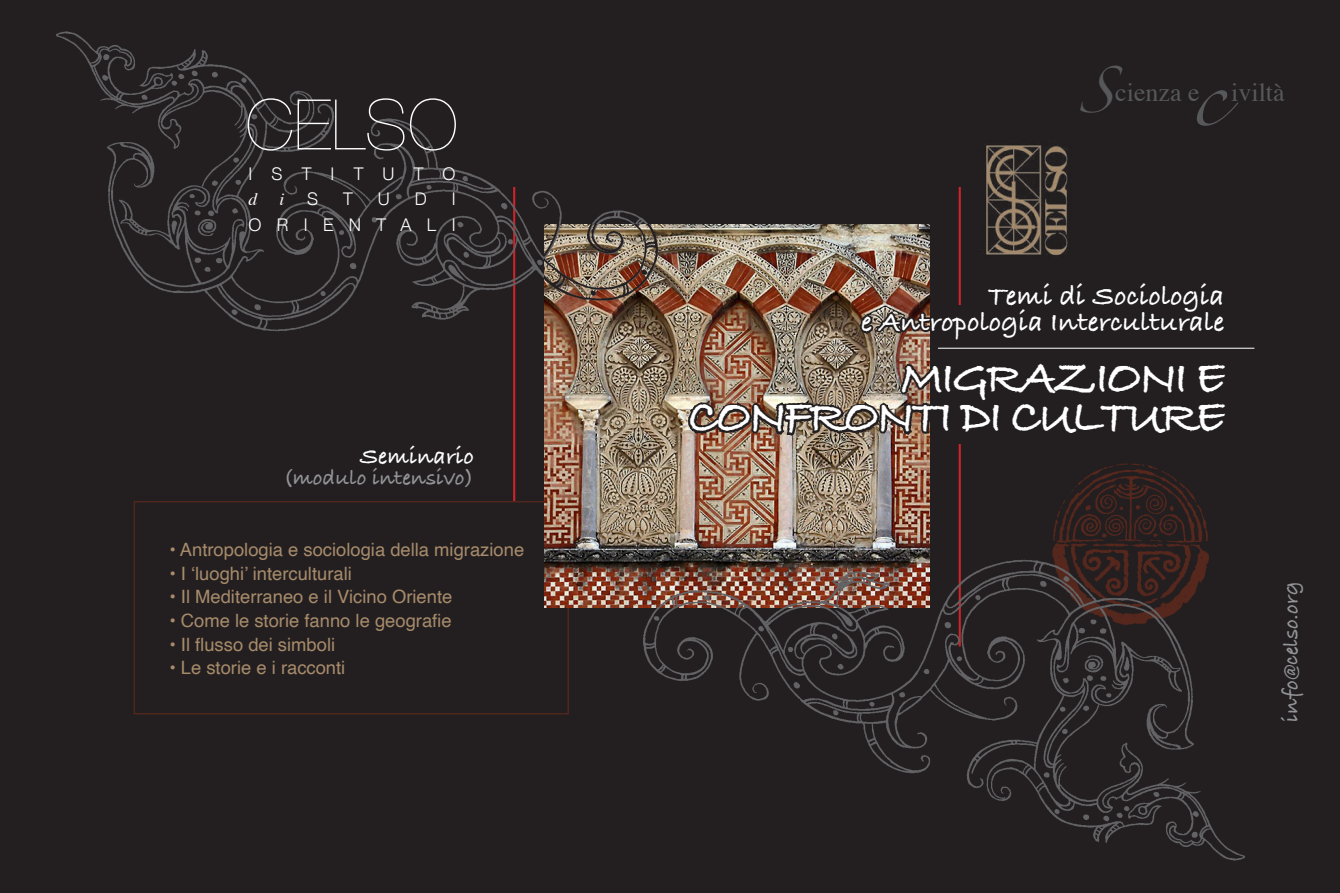
<style>
.page{position:relative;width:1340px;height:893px;background:#fff}
.page>*{position:absolute;margin:0;border:0;box-sizing:border-box;transform-origin:0 0}
.t1{font:200 69.83px "Helvetica Neue";color:#fff}
.t2{font:63px "Zapfino";color:#57585a}
.t3{font:700 48.65px "Bradley Hand ITCTT";letter-spacing:-.05em;color:#fff}
.t4{font:42px "Zapfino";color:#57585a}
.t5{font:700 28.88px "Bradley Hand ITCTT";color:#fff}
.t6{font:26.07px "Times";color:#57585a}
.t7{font:700 24.32px "Bradley Hand ITCTT";color:#fff}
.t8{font:700 22.57px "Bradley Hand ITCTT";color:#939598}
.t9{font:18.38px "Helvetica";color:#a78b6b}
.t10{font:300 17.5px "Helvetica Neue";letter-spacing:.88em;color:#fff}
.t11{font:300 17.5px "Helvetica Neue";letter-spacing:1.1em;color:#fff}
.t12{font:italic 17.5px "Times";color:#fff}
.s1{color:#231f20}
</style>
<div class="page">
<div style="left:0;top:0;width:1339px;height:893px;background:#231f20"></div>
<hr style="left:513px;top:187px;width:2px;height:459px;background:#d1232a">
<div style="left:134px;top:502px;width:434px;height:212px;background:#231f20"></div>
<div style="left:134px;top:501px;width:435px;height:213px;border:1px solid #55271d"></div>
<img style="left:544px;top:224px;width:385px;height:384px">
<hr style="left:958px;top:187px;width:2px;height:459px;background:#d1232a">
<img style="left:56px;top:31px;width:592px;height:309px">
<img style="left:986px;top:145px;width:82px;height:110px">
<img style="left:1053px;top:463px;width:155px;height:87px">
<img style="left:640px;top:550px;width:605px;height:311px">
<div style="left:952px;top:305px;width:15px;height:139px;background:#231f20"></div>
<hr style="left:938px;top:348px;width:316px;height:1px;background:#fff">
<img style="left:544px;top:224px;width:116px;height:116px">
<p class="t1" style="left:246px;top:70px;width:214px">CELSO</p>
<p class="t11" style="left:248px;top:160px;width:209px">ISTITUTO</p>
<p class="t12" style="left:248px;top:189px;width:10px">d</p>
<p class="t12" style="left:280px;top:189px;width:6px">i</p>
<p class="t10" style="left:307px;top:185px;width:13px">S</p>
<p class="t10" style="left:343px;top:185px;width:11px">T</p>
<p class="t10" style="left:378px;top:185px;width:13px">U</p>
<p class="t10" style="left:415px;top:185px;width:13px">D</p>
<p class="t10" style="left:452px;top:185px;width:5px">I</p>
<p class="t10" style="left:248px;top:211px;width:209px">ORIENTALI</p>
<p class="t7" style="left:360px;top:438px;width:115px">Seminario</p>
<p class="t8" style="left:283px;top:460px;width:192px">(modulo intensivo)</p>
<p class="t9" style="left:169px;top:535px;width:356px">• Antropologia e sociologia della migrazione</p>
<p class="t9" style="left:169px;top:559px;width:184px">• I ‘luoghi’ interculturali</p>
<p class="t9" style="left:169px;top:583px;width:284px">• Il Mediterraneo e il Vicino Oriente</p>
<p class="t9" style="left:169px;top:606px;width:284px">• Come le storie fanno le geografie</p>
<p class="t9" style="left:169px;top:630px;width:167px">• Il flusso dei simboli</p>
<p class="t9" style="left:169px;top:654px;width:177px">• Le storie e i racconti</p>
<p class="t4" style="left:1077px;top:73px;width:36px">S</p>
<p class="t6" style="left:1115px;top:76px;width:171px">cienza e iviltà</p>
<p class="t2" style="left:1188px;top:66px;width:35px">c</p>
<p class="t5" style="left:988px;top:274px;width:238px">Temi di Sociologia</p>
<p class="t5" style="left:861px;top:300px;width:364px"><span class="s1">e Ant</span>ropologia Interculturale</p>
<p class="t3" style="left:901px;top:340px;width:326px"><span class="s1">M</span>IGRAZIONI E</p>
<p class="t3" style="left:688px;top:380px;width:539px"><span class="s1">CONFRONT</span>I DI CULTURE</p>
<p class="t8" style="left:1273px;top:722px;width:142px;rotate:-90deg">info@celso.org</p>
</div>
